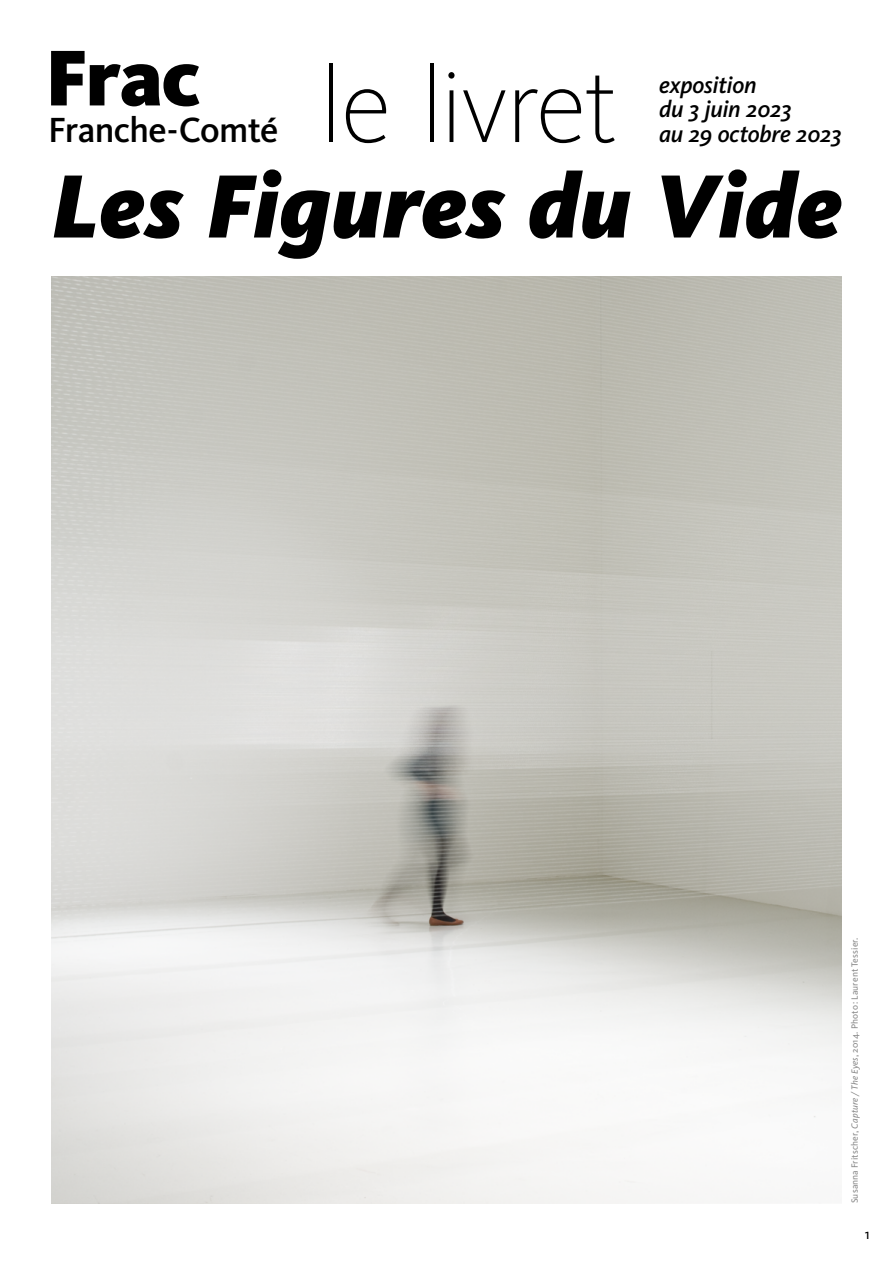
<style>
.page{position:relative;width:893px;height:1263px;background:#fff}
.page>*{position:absolute;margin:0;border:0;box-sizing:border-box;transform-origin:0 0}
.t1{font:200 108.75px "Kievit";letter-spacing:-.025em;color:#000}
.t2{font:italic 900 93px "Kievit";letter-spacing:.005em;color:#000}
.t3{font:900 81.9px "Kievit";color:#000}
.t4{font:500 36.3px "Kievit";letter-spacing:-.02em;color:#000}
.t5{font:italic 500 24px/24.8px "Kievit";letter-spacing:-.01em;color:#000}
.t6{font:15px "Kievit";color:#000}
.t7{font:9.3px "Kievit";letter-spacing:.01em;color:#878787}
.s1{font-style:italic}
</style>
<div class="page">
<img style="left:51px;top:276px;width:791px;height:927px">
<h3 class="t3" style="left:45px;top:28px;width:157px">Frac</h3>
<h3 class="t4" style="left:48px;top:109px;width:232px">Franche-Comté</h3>
<h1 class="t1" style="left:319px;top:46px;width:300px">le livret</h1>
<h2 class="t2" style="left:51px;top:150px;width:792px">Les Figures du Vide</h2>
<h3 class="t5" style="left:659px;top:72px;width:184px">exposition<br>du 3 juin 2023<br>au 29 octobre 2023</h3>
<p class="t7" style="left:850px;top:1203px;width:268px;rotate:-90deg">Susanna Fritscher, <span class="s1">Capture / The Eyes</span>, 2014. Photo: Laurent Tessier.</p>
<h3 class="t6" style="left:865px;top:1226px;width:6px">1</h3>
</div>
